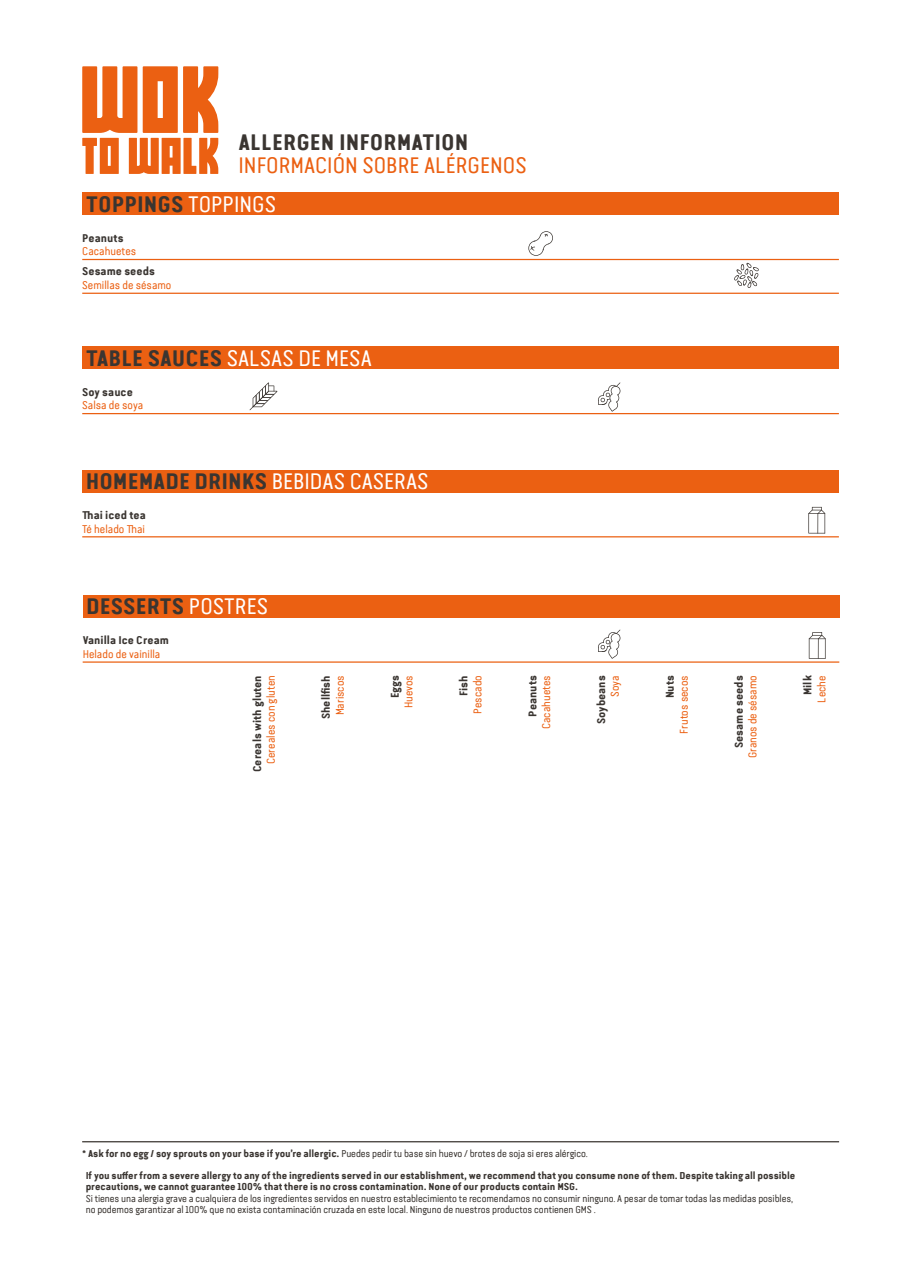
<style>
.page{position:relative;width:922px;height:1276px;background:#fff}
.page>*{position:absolute;margin:0;border:0;box-sizing:border-box;transform-origin:0 0}
.titulos{font:700 22.5px "Van Condensed Pro";color:#3a3531}
.titulos-2{font:22.5px "Van Condensed Pro";color:#eb6012}
.titulos-3{font:22.5px "Van Condensed Pro";color:#fff}
._1idioma{font:700 11.25px "Van Condensed Pro";color:#3a3531}
._1idioma_naranja{font:11.25px "Van Condensed Pro";color:#eb6012}
.gris_filete_naranja{font:11.25px "Van Condensed Pro";color:#eb6012}
._1idioma-2{font:10px "Van Condensed Pro";letter-spacing:-.01em;color:#3a3531}
.t1{font:700 10px "Van Condensed Pro";letter-spacing:-.01em;color:#3a3531}
.s1{font-weight:400;color:#fff}
.s2{font-weight:700;color:#3a3531}
.s3{font-weight:700}
</style>
<div class="page">
<div style="left:82px;top:347px;width:756px;height:22px;background:#eb6012"></div>
<hr style="left:82px;top:413px;width:756px;height:1px;background:#eb6012">
<svg style="left:249px;top:382px;width:28px;height:28px"></svg>
<svg style="left:598px;top:382px;width:22px;height:30px"></svg>
<div style="left:82px;top:193px;width:756px;height:22px;background:#eb6012"></div>
<hr style="left:82px;top:259px;width:756px;height:1px;background:#eb6012">
<hr style="left:82px;top:293px;width:756px;height:1px;background:#eb6012">
<svg style="left:528px;top:231px;width:25px;height:25px"></svg>
<div style="left:82px;top:470px;width:756px;height:22px;background:#eb6012"></div>
<hr style="left:82px;top:536px;width:756px;height:1px;background:#eb6012">
<svg style="left:808px;top:507px;width:17px;height:26px"></svg>
<svg style="left:734px;top:263px;width:24px;height:25px"></svg>
<div style="left:83px;top:595px;width:756px;height:22px;background:#eb6012"></div>
<hr style="left:83px;top:661px;width:756px;height:1px;background:#eb6012">
<svg style="left:808px;top:632px;width:17px;height:27px"></svg>
<svg style="left:598px;top:629px;width:22px;height:30px"></svg>
<svg style="left:82px;top:66px;width:136px;height:108px"></svg>
<hr style="left:82px;top:1141px;width:756px;height:1px;background:#3a3531">
<p class="titulos" style="left:238px;top:125px;width:231px">ALLERGEN INFORMATION</p>
<p class="titulos-2" style="left:238px;top:150px;width:290px">INFORMACIÓN SOBRE ALÉRGENOS</p>
<p class="titulos" style="left:86px;top:187px;width:192px">TOPPINGS <span class="s1">TOPPINGS</span></p>
<p class="_1idioma" style="left:82px;top:229px;width:43px">Peanuts</p>
<p class="gris_filete_naranja" style="left:82px;top:243px;width:56px">Cacahuetes</p>
<p class="_1idioma" style="left:82px;top:263px;width:74px">Sesame seeds</p>
<p class="gris_filete_naranja" style="left:82px;top:277px;width:91px">Semillas de sésamo</p>
<p class="titulos-3" style="left:86px;top:342px;width:287px"><span class="s2">TABLE SAUCES</span> SALSAS DE MESA</p>
<p class="_1idioma" style="left:82px;top:383px;width:52px">Soy sauce</p>
<p class="gris_filete_naranja" style="left:82px;top:397px;width:63px">Salsa de soya</p>
<p class="titulos" style="left:86px;top:464px;width:344px">HOMEMADE DRINKS <span class="s1">BEBIDAS CASERAS</span></p>
<p class="_1idioma" style="left:82px;top:506px;width:65px">Thai iced tea</p>
<p class="gris_filete_naranja" style="left:82px;top:521px;width:64px">Té helado Thai</p>
<p class="titulos" style="left:86px;top:589px;width:183px">DESSERTS <span class="s1">POSTRES</span></p>
<p class="_1idioma" style="left:83px;top:632px;width:88px">Vanilla Ice Cream</p>
<p class="gris_filete_naranja" style="left:83px;top:646px;width:79px">Helado de vainilla</p>
<p class="_1idioma" style="left:249px;top:772px;width:98px;rotate:-90deg">Cereals with gluten</p>
<p class="_1idioma_naranja" style="left:263px;top:764px;width:90px;rotate:-90deg">Cereales con gluten</p>
<p class="_1idioma" style="left:317px;top:719px;width:45px;rotate:-90deg">Shellfish</p>
<p class="_1idioma_naranja" style="left:332px;top:715px;width:42px;rotate:-90deg">Mariscos</p>
<p class="_1idioma" style="left:386px;top:698px;width:24px;rotate:-90deg">Eggs</p>
<p class="_1idioma_naranja" style="left:400px;top:708px;width:35px;rotate:-90deg">Huevos</p>
<p class="_1idioma" style="left:455px;top:696px;width:22px;rotate:-90deg">Fish</p>
<p class="_1idioma_naranja" style="left:469px;top:714px;width:40px;rotate:-90deg">Pescado</p>
<p class="_1idioma" style="left:524px;top:716px;width:43px;rotate:-90deg">Peanuts</p>
<p class="_1idioma_naranja" style="left:538px;top:729px;width:56px;rotate:-90deg">Cacahuetes</p>
<p class="_1idioma" style="left:592px;top:724px;width:50px;rotate:-90deg">Soybeans</p>
<p class="_1idioma_naranja" style="left:607px;top:696px;width:23px;rotate:-90deg">Soya</p>
<p class="_1idioma" style="left:661px;top:698px;width:25px;rotate:-90deg">Nuts</p>
<p class="_1idioma_naranja" style="left:675px;top:733px;width:60px;rotate:-90deg">Frutos secos</p>
<p class="_1idioma" style="left:730px;top:748px;width:74px;rotate:-90deg">Sesame seeds</p>
<p class="_1idioma_naranja" style="left:744px;top:758px;width:85px;rotate:-90deg">Granos de sésamo</p>
<p class="_1idioma" style="left:799px;top:695px;width:21px;rotate:-90deg">Milk</p>
<p class="_1idioma_naranja" style="left:813px;top:703px;width:29px;rotate:-90deg">Leche</p>
<p class="_1idioma-2" style="left:82px;top:1146px;width:507px"><span class="s3">* Ask for no egg / soy sprouts on your base if you’re allergic.</span> Puedes pedir tu base sin huevo / brotes de soja si eres alérgico.</p>
<p class="t1" style="left:86px;top:1168px;width:711px">If you suffer from a severe allergy to any of the ingredients served in our establishment, we recommend that you consume none of them. Despite taking all possible</p>
<p class="t1" style="left:86px;top:1179px;width:494px">precautions, we cannot guarantee 100% that there is no cross contamination. None of our products contain MSG.</p>
<p class="_1idioma-2" style="left:86px;top:1191px;width:708px">Si tienes una alergia grave a cualquiera de los ingredientes servidos en nuestro establecimiento te recomendamos no consumir ninguno. A pesar de tomar todas las medidas posibles,</p>
<p class="_1idioma-2" style="left:86px;top:1202px;width:511px">no podemos garantizar al 100% que no exista contaminación cruzada en este local. Ninguno de nuestros productos contienen GMS .</p>
</div>
